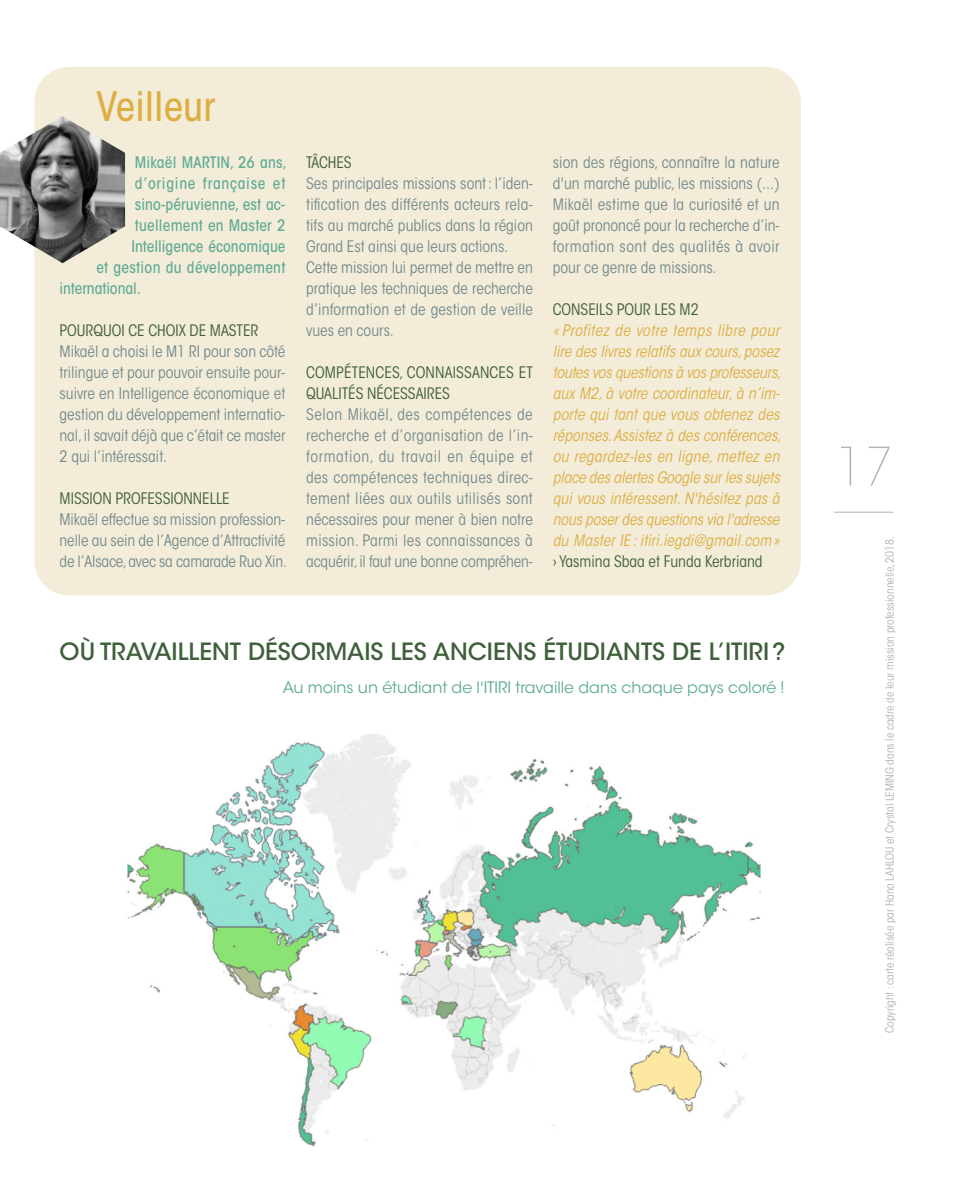
<style>
.page{position:relative;width:953px;height:1191px;background:#fff}
.page>*{position:absolute;margin:0;border:0;box-sizing:border-box;transform-origin:0 0}
.t1{font:200 52.5px "ITC Avant Garde Std";color:#b2b3b7}
.Sous-titre_-_ok{font:500 condensed 40.25px "ITC Avant Garde Std";color:#ddae42}
.Titre-ok{font:500 23.62px "ITC Avant Garde Std";color:#40603c}
.texte{font:condensed 15.75px/21px "ITC Avant Garde Std";color:#748a8c;text-align:justify}
.texte-2{font:italic condensed 15.75px/21px "ITC Avant Garde Std";color:#ddae42;text-align:justify}
.texte-3{font:500 condensed 15.75px "ITC Avant Garde Std";letter-spacing:.01em;color:#5fab94}
.texte-4{font:condensed 15.75px/21px "ITC Avant Garde Std";color:#40603c}
.texte-5{font:15.75px "ITC Avant Garde Std";color:#5fab94}
.texte-6{font:500 condensed 15.75px "ITC Avant Garde Std";letter-spacing:.045em;color:#5fab94}
.texte-7{font:condensed 11.38px "ITC Avant Garde Std";color:#b2b3b7}
.s1{font-style:normal;color:#40603c}
</style>
<div class="page">
<div style="left:34px;top:67px;width:766px;height:528px;background:#f3ecd9;border-radius:35px"></div>
<hr style="left:833px;top:512px;width:60px;height:1px;background:#b2b3b7">
<img style="left:127px;top:734px;width:634px;height:413px">
<img style="left:0;top:116px;width:125px;height:147px">
<p class="Sous-titre_-_ok" style="left:96px;top:81px;width:120px">Veilleur</p>
<p class="texte-3" style="left:135px;top:153px;width:154px">Mikaël MARTIN, 26 ans,</p>
<p class="texte-6" style="left:135px;top:174px;width:152px">d’origine française et</p>
<p class="texte-3" style="left:135px;top:195px;width:152px">sino-péruvienne, est ac-</p>
<p class="texte-3" style="left:135px;top:216px;width:152px">tuellement en Master 2</p>
<p class="texte-3" style="left:131px;top:237px;width:156px">Intelligence économique</p>
<p class="texte-3" style="left:96px;top:258px;width:191px">et gestion du développement</p>
<p class="texte-3" style="left:60px;top:279px;width:83px">international.</p>
<p class="texte-4" style="left:60px;top:320px;width:200px">POURQUOI CE CHOIX DE MASTER</p>
<p class="texte" style="left:60px;top:341px;width:227px">Mikaël a choisi le M1 RI pour son côté trilingue et pour pouvoir ensuite pour&shy;suivre en Intelligence économique et gestion du développement internatio&shy;nal, il savait déjà que c’était ce master 2 qui l’intéressait.</p>
<p class="texte-4" style="left:60px;top:488px;width:172px">MISSION PROFESSIONNELLE</p>
<p class="texte" style="left:60px;top:509px;width:229px">Mikaël effectue sa mission profession&shy;nelle au sein de l’Agence d’Attractivité de l’Alsace, avec sa camarade Ruo Xin.</p>
<p class="texte-4" style="left:306px;top:152px;width:47px">TÂCHES</p>
<p class="texte" style="left:306px;top:173px;width:228px">Ses principales missions sont: l’iden&shy;tification des différents acteurs rela&shy;tifs au marché publics dans la région Grand Est ainsi que leurs actions.</p>
<p class="texte" style="left:306px;top:257px;width:228px">Cette mission lui permet de mettre en pratique les techniques de recherche d’information et de gestion de veille vues en cours.</p>
<p class="texte-4" style="left:306px;top:362px;width:228px">COMPÉTENCES, CONNAISSANCES ET<br>QUALITÉS NÉCESSAIRES</p>
<p class="texte" style="left:306px;top:404px;width:228px">Selon Mikaël, des compétences de recherche et d’organisation de l’in&shy;formation, du travail en équipe et des compétences techniques direc&shy;tement liées aux outils utilisés sont nécessaires pour mener à bien notre mission. Parmi les connaissances à acquérir, il faut une bonne compréhen-</p>
<p class="texte" style="left:552px;top:152px;width:228px">sion des régions, connaître la nature d'un marché public, les missions (...)<br>Mikaël estime que la curiosité et un goût prononcé pour la recherche d’in&shy;formation sont des qualités à avoir pour ce genre de missions.</p>
<p class="texte-4" style="left:552px;top:299px;width:148px">CONSEILS POUR LES M2</p>
<p class="texte-2" style="left:552px;top:320px;width:230px">« Profitez de votre temps libre pour lire des livres relatifs aux cours, posez toutes vos questions à vos professeurs, aux M2, à votre coordinateur, à n’im&shy;porte qui tant que vous obtenez des réponses. Assistez à des conférences, ou regardez-les en ligne, mettez en place des alertes Google sur les sujets qui vous intéressent. N'hésitez pas à nous poser des questions via l'adresse du Master IE : itiri.iegdi@gmail.com» <span class="s1">› Yasmina Sbaa et Funda Kerbriand</span></p>
<p class="Titre-ok" style="left:60px;top:637px;width:727px">OÙ TRAVAILLENT DÉSORMAIS LES ANCIENS ÉTUDIANTS DE L’ITIRI?</p>
<p class="texte-5" style="left:283px;top:678px;width:503px">Au moins un étudiant de l'ITIRI travaille dans chaque pays coloré !</p>
<h1 class="t1" style="left:835px;top:436px;width:60px">17</h1>
<p class="texte-7" style="left:882px;top:1033px;width:499px;rotate:-90deg">Copyright : carte réalisée par Hana LAHLOU et Crystal LEMING dans le cadre de leur mission professionnelle, 2018.</p>
</div>
